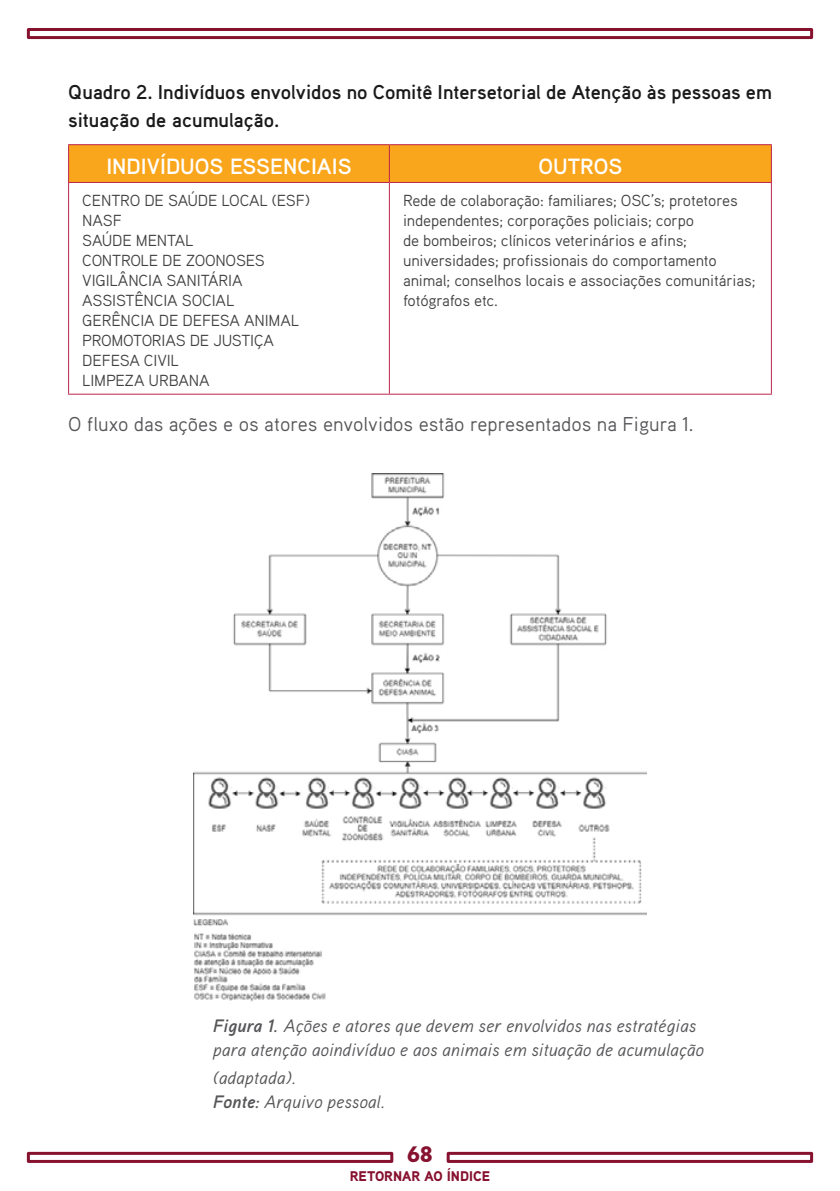
<style>
.page{position:relative;width:840px;height:1191px;background:#fff}
.page>*{position:absolute;margin:0;border:0;box-sizing:border-box;transform-origin:0 0}
.t1{font:700 22px "Aaux Pro";color:#fff}
.t2{font:700 20px/28px "Aaux Pro";color:#1a1a1a}
.t3{font:20px "Aaux Pro";color:#565659}
.t4{font:700 20px "Penumbra Sans Std";color:#871230}
.t5{font:italic 18px/24px "Aaux Pro";color:#565659}
.t6{font:16px/20px "Aaux Pro";letter-spacing:-.01em;color:#414042}
.t7{font:900 14px "Aaux Pro";color:#871230}
.s1{font-weight:700}
</style>
<div class="page">
<div style="left:27px;top:28px;width:785px;height:11px;background:#fff;border:3px solid #871230"></div>
<div style="left:27px;top:1151px;width:366px;height:12px;background:#fff;border:3px solid #871230"></div>
<div style="left:446px;top:1151px;width:366px;height:12px;background:#fff;border:3px solid #871230"></div>
<div style="left:69px;top:145px;width:701px;height:37px;background:#faa61c"></div>
<hr style="left:388px;top:145px;width:1px;height:37px;background:#bb254c">
<hr style="left:68px;top:182px;width:321px;height:1px;background:#bb254c">
<hr style="left:389px;top:182px;width:382px;height:1px;background:#bb254c">
<hr style="left:388px;top:183px;width:1px;height:211px;background:#bb254c">
<hr style="left:68px;top:144px;width:321px;height:1px;background:#bb254c">
<hr style="left:389px;top:144px;width:382px;height:1px;background:#bb254c">
<hr style="left:68px;top:394px;width:321px;height:1px;background:#bb254c">
<hr style="left:389px;top:394px;width:382px;height:1px;background:#bb254c">
<hr style="left:68px;top:145px;width:1px;height:37px;background:#bb254c">
<hr style="left:770px;top:145px;width:1px;height:37px;background:#bb254c">
<hr style="left:68px;top:183px;width:1px;height:211px;background:#bb254c">
<hr style="left:770px;top:183px;width:1px;height:211px;background:#bb254c">
<img style="left:193px;top:473px;width:453px;height:528px">
<p class="t2" style="left:68px;top:78px;width:704px">Quadro 2. Indivíduos envolvidos no Comitê Intersetorial de Atenção às pessoas em situação de acumulação.</p>
<h1 class="t1" style="left:106px;top:153px;width:246px">INDIVÍDUOS ESSENCIAIS</h1>
<h1 class="t1" style="left:538px;top:153px;width:85px">OUTROS</h1>
<p class="t6" style="left:82px;top:190px;width:229px">CENTRO DE SAÚDE LOCAL (ESF)<br>NASF<br>SAÚDE MENTAL<br>CONTROLE DE ZOONOSES<br>VIGILÂNCIA SANITÁRIA<br>ASSISTÊNCIA SOCIAL<br>GERÊNCIA DE DEFESA ANIMAL<br>PROMOTORIAS DE JUSTIÇA<br>DEFESA CIVIL<br>LIMPEZA URBANA</p>
<p class="t6" style="left:403px;top:190px;width:354px">Rede de colaboração: familiares; OSC’s; protetores independentes; corporações policiais; corpo<br>de bombeiros; clínicos veterinários e afins; universidades; profissionais do comportamento animal; conselhos locais e associações comunitárias; fotógrafos etc.</p>
<p class="t3" style="left:68px;top:411px;width:626px">O fluxo das ações e os atores envolvidos estão representados na Figura 1.</p>
<p class="t5" style="left:213px;top:1013px;width:492px"><span class="s1">Figura 1.</span> Ações e atores que devem ser envolvidos nas estratégias para atenção aoindivíduo e aos animais em situação de acumulação</p>
<p class="t5" style="left:213px;top:1065px;width:173px">(adaptada).<br><span class="s1">Fonte:</span> Arquivo pessoal.</p>
<p class="t4" style="left:407px;top:1141px;width:27px">68</p>
<p class="t7" style="left:349px;top:1167px;width:142px">RETORNAR AO ÍNDICE</p>
</div>
